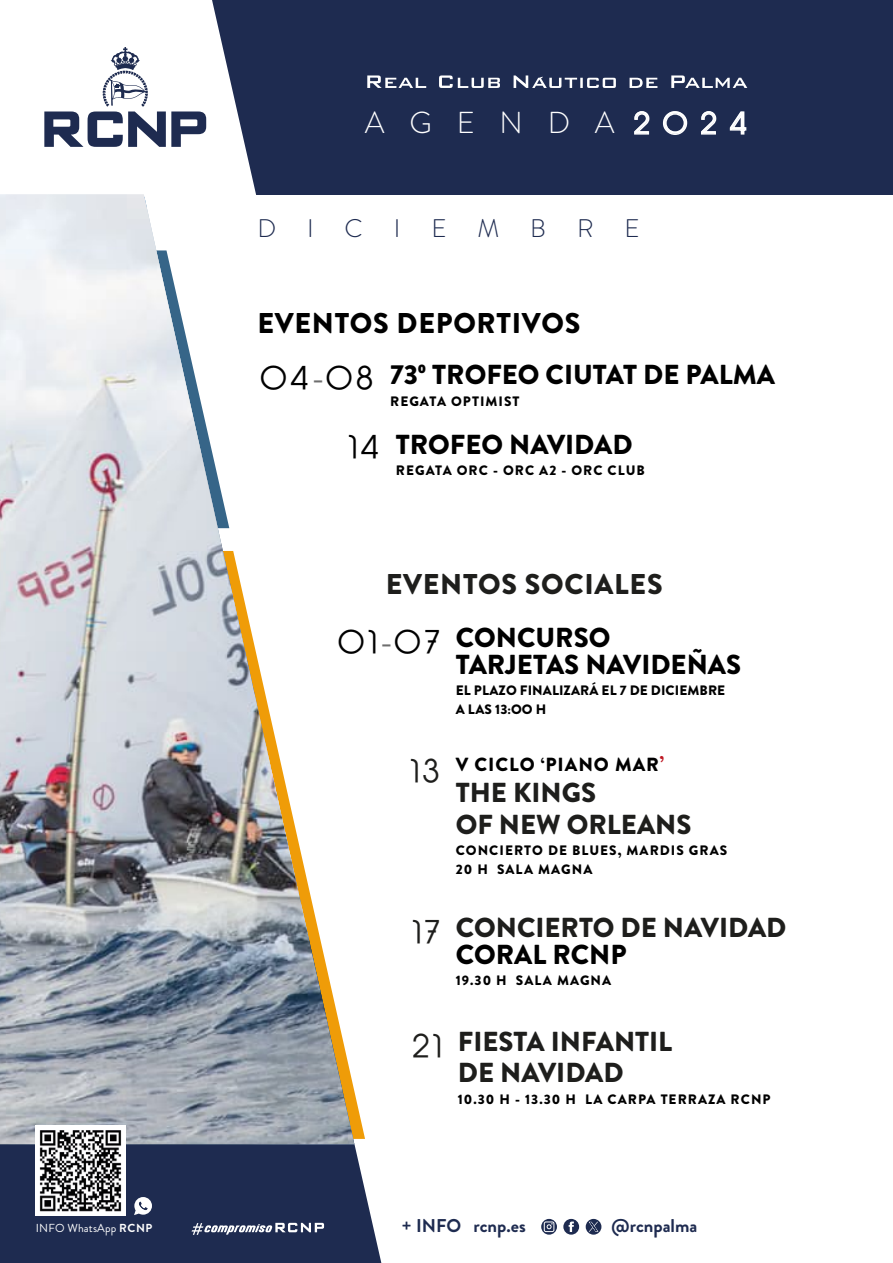
<style>
.page{position:relative;width:893px;height:1263px;background:#fff}
.page>*{position:absolute;margin:0;border:0;box-sizing:border-box;transform-origin:0 0}
.t1{font:300 30.3px "Brandon Grotesque";letter-spacing:.82em;color:#fff}
.t2{font:900 28.65px "Brandon Grotesque";letter-spacing:.025em;color:#000}
.t3{font:900 28.65px "Brandon Grotesque";letter-spacing:.025em;color:#1e1e1c}
.t4{font:900 27.45px/31.2px "Brandon Grotesque";color:#1e1e1c}
.t5{font:900 27.45px/26.7px "Brandon Grotesque";color:#000}
.t6{font:300 25.5px "Brandon Grotesque";letter-spacing:1.215em;color:#1e2b50}
.t7{font:900 19.05px "Brandon Grotesque";letter-spacing:.05em;color:#000}
.t8{font:700 18.45px "Brandon Grotesque";color:#1e2b50}
.t9{font:900 13.65px/19px "Brandon Grotesque";letter-spacing:.075em;color:#000}
.t10{font:900 13.65px/19px "Brandon Grotesque";letter-spacing:.005em;color:#000}
.t11{font:11.55px "Brandon Grotesque";letter-spacing:.01em;color:#fff}
.s1{font-family:"Abeatby Kai";font-weight:400;font-size:28.2px}
.s2{font-family:"Abeatby Kai";font-weight:400;font-size:30.75px}
.s3{font-family:"Helvetica";font-weight:300;font-size:32.25px;color:rgb(0 0 0/.57)}
.s4{font-family:"Abeatby Kai";font-weight:400;font-size:30.75px;color:#1e1e1c}
.s5{font-size:21.15px;color:#be1823}
.s6{color:#000}
.s7{font-weight:700}
</style>
<div class="page">
<div style="left:0;top:1144px;width:381px;height:119px;background:#1e2b50"></div>
<div style="left:174px;top:0;width:719px;height:194px;background:#1e2b50"></div>
<svg style="left:367px;top:75px;width:380px;height:13px"></svg>
<svg style="left:634px;top:111px;width:16px;height:24px"></svg>
<svg style="left:662px;top:111px;width:26px;height:24px"></svg>
<svg style="left:701px;top:111px;width:16px;height:24px"></svg>
<svg style="left:729px;top:111px;width:18px;height:24px"></svg>
<svg style="left:174px;top:0;width:82px;height:194px;fill:#fff"></svg>
<svg style="left:44px;top:47px;width:162px;height:100px"></svg>
<img style="left:0;top:194px;width:354px;height:950px">
<svg style="left:192px;top:1223px;width:132px;height:12px"></svg>
<svg style="left:134px;top:1197px;width:18px;height:18px"></svg>
<img style="left:36px;top:1125px;width:90px;height:90px">
<svg style="left:563px;top:1219px;width:16px;height:16px"></svg>
<svg style="left:541px;top:1219px;width:16px;height:16px"></svg>
<svg style="left:586px;top:1219px;width:15px;height:16px"></svg>
<h1 class="t1" style="left:365px;top:102px;width:384px">AGENDA<span class="s1">2024</span></h1>
<h3 class="t6" style="left:257px;top:211px;width:384px">DICIEMBRE</h3>
<h2 class="t2" style="left:257px;top:302px;width:324px">EVENTOS DEPORTIVOS</h2>
<h3 class="t5" style="left:261px;top:362px;width:515px"><span class="s2">04</span><span class="s3">-</span><span class="s2">08</span> 73º TROFEO CIUTAT DE PALMA</h3>
<p class="t9" style="left:390px;top:392px;width:131px">REGATA OPTIMIST</p>
<h3 class="t5" style="left:349px;top:431px;width:285px"><span class="s2">14</span> TROFEO NAVIDAD</h3>
<p class="t9" style="left:396px;top:461px;width:251px">REGATA ORC - ORC A2 - ORC CLUB</p>
<h2 class="t3" style="left:386px;top:564px;width:279px">EVENTOS SOCIALES</h2>
<h3 class="t5" style="left:456px;top:625px;width:287px;text-indent:-117px"><span class="s2">01</span><span class="s3">-</span><span class="s2">07</span> CONCURSO<br>TARJETAS NAVIDEÑAS</h3>
<p class="t10" style="left:456px;top:681px;width:271px">EL PLAZO FINALIZARÁ EL 7 DE DICIEMBRE<br>A LAS 13:OO H</p>
<h3 class="t7" style="left:411px;top:751px;width:254px"><span class="s4">13</span> V CICLO ‘PIANO MAR<span class="s5">’</span></h3>
<h3 class="t4" style="left:456px;top:778px;width:237px">THE KINGS<br>OF NEW ORLEANS</h3>
<p class="t9" style="left:456px;top:841px;width:273px">CONCIERTO DE BLUES, MARDIS GRAS<br>20 H SALA MAGNA</p>
<h3 class="t4" style="left:456px;top:914px;width:332px;line-height:26.7px;text-indent:-43px"><span class="s2">17</span> CONCIERTO DE NAVIDAD<br><span class="s6">CORAL RCNP</span></h3>
<p class="t9" style="left:456px;top:971px;width:157px">19.30 H SALA MAGNA</p>
<h3 class="t4" style="left:414px;top:1026px;width:260px;text-align:center"><span class="s2">21</span> FIESTA INFANTIL<br>DE NAVIDAD</h3>
<p class="t9" style="left:458px;top:1089px;width:314px">10.30 H - 13.30 H LA CARPA TERRAZA RCNP</p>
<p class="t11" style="left:36px;top:1220px;width:118px">INFO WhatsApp <span class="s7">RCNP</span></p>
<h3 class="t8" style="left:402px;top:1212px;width:126px">+ INFO rcnp.es</h3>
<h3 class="t8" style="left:612px;top:1212px;width:87px">@rcnpalma</h3>
</div>
